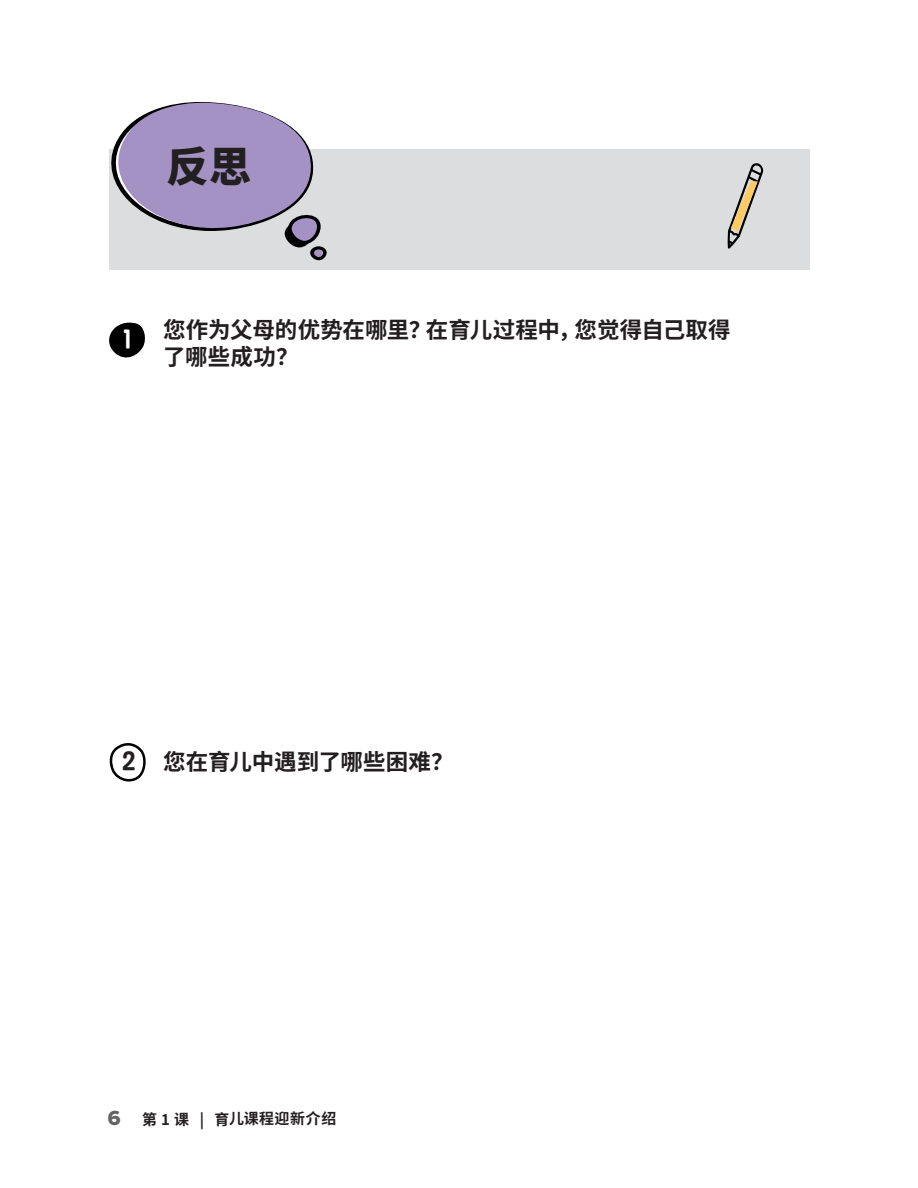
<style>
.page{position:relative;width:918px;height:1188px;background:#fff}
.page>*{position:absolute;margin:0;border:0;box-sizing:border-box;transform-origin:0 0}
.t1{font:800 42px "Source Han Sans CN";color:#231f20}
.t2{font:27px "ST Yuanti SC Bold";color:#fff}
.t3{font:27px "ST Yuanti SC Bold";color:#231f20}
.questions{font:700 22.5px/27px "Source Han Sans CN";color:#231f20}
.t4{font:700 15px "Source Han Sans CN";color:#231f20}
</style>
<div class="page">
<div style="left:110px;top:149px;width:700px;height:121px;background:#dcdddf"></div>
<svg style="left:728px;top:163px;width:36px;height:86px"></svg>
<svg style="left:109px;top:101px;width:218px;height:162px"></svg>
<svg style="left:109px;top:743px;width:37px;height:39px"></svg>
<svg style="left:109px;top:322px;width:36px;height:36px"></svg>
<p class="t1" style="left:167px;top:143px;width:86px">反思</p>
<p class="t2" style="left:123px;top:319px;width:10px">1</p>
<p class="questions" style="left:163px;top:317px;width:569px">您作为父母的优势在哪里？在育儿过程中，您觉得自己取得了哪些成功？</p>
<p class="t3" style="left:122px;top:742px;width:16px">2</p>
<p class="questions" style="left:163px;top:749px;width:292px">您在育儿中遇到了哪些困难？</p>
<p class="t4" style="left:142px;top:1112px;width:196px;rotate:-1deg">第 1 课 | 育儿课程迎新介绍</p>
</div>
